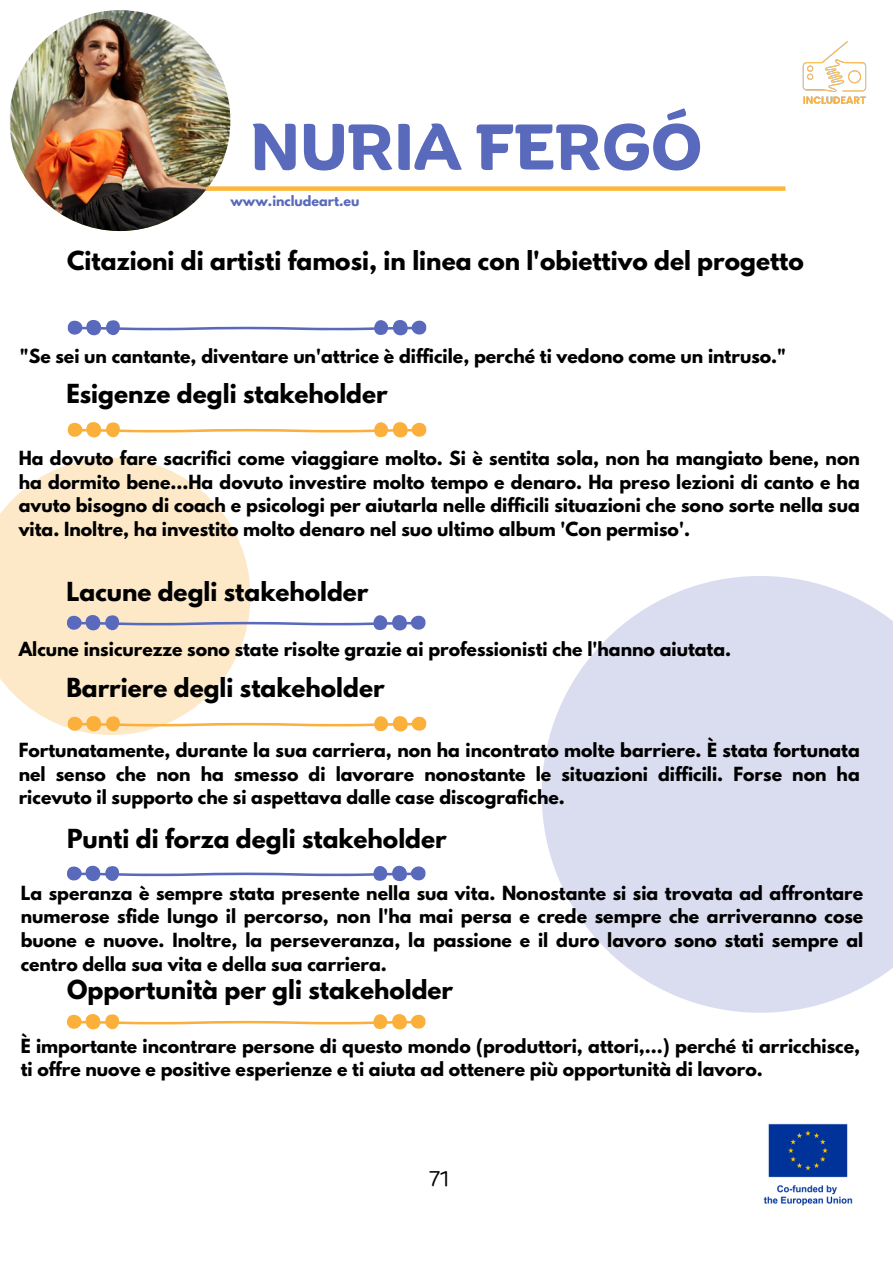
<style>
.page{position:relative;width:893px;height:1264px;background:#fff}
.page>*{position:absolute;margin:0;border:0;box-sizing:border-box;transform-origin:0 0}
.t1{font:700 62.55px "Binate Display";color:#596abc}
.t2{font:700 23.25px "League Spartan";color:#000}
.t3{font:20.7px "Binate Display";color:#000}
.t4{font:700 17.25px/23.7px "League Spartan";color:#000;text-align:justify}
.t5{font:700 12.75px "League Spartan";color:#596abc}
</style>
<div class="page">
<div style="left:89px;top:186px;width:696px;height:5px;background:#fbb83c"></div>
<svg style="left:542px;top:576px;width:350px;height:436px;fill:#d9ddef"></svg>
<svg style="left:0;top:457px;width:250px;height:278px;fill:#fde9c8"></svg>
<img style="left:802px;top:41px;width:65px;height:63px">
<svg style="left:67px;top:320px;width:359px;height:16px"></svg>
<svg style="left:67px;top:613px;width:359px;height:18px"></svg>
<svg style="left:67px;top:422px;width:359px;height:16px"></svg>
<svg style="left:67px;top:714px;width:359px;height:18px"></svg>
<svg style="left:67px;top:865px;width:359px;height:17px"></svg>
<img style="left:9px;top:10px;width:221px;height:221px;border-radius:50%">
<img style="left:763px;top:1123px;width:90px;height:83px">
<svg style="left:67px;top:1014px;width:359px;height:16px"></svg>
<p class="t1" style="left:250px;top:88px;width:453px">NURIA FERGÓ</p>
<p class="t5" style="left:230px;top:194px;width:131px">www.includeart.eu</p>
<p class="t2" style="left:67px;top:249px;width:738px">Citazioni di artisti famosi, in linea con l'obiettivo del progetto</p>
<p class="t4" style="left:20px;top:346px;width:767px">"Se sei un cantante, diventare un'attrice è difficile, perché ti vedono come un intruso."</p>
<p class="t2" style="left:66px;top:382px;width:323px">Esigenze degli stakeholder</p>
<p class="t4" style="left:19px;top:448px;width:842px">Ha dovuto fare sacrifici come viaggiare molto. Si è sentita sola, non ha mangiato bene, non ha dormito bene...Ha dovuto investire molto tempo e denaro. Ha preso lezioni di canto e ha avuto bisogno di coach e psicologi per aiutarla nelle difficili situazioni che sono sorte nella sua vita. Inoltre, ha investito molto denaro nel suo ultimo album 'Con permiso'.</p>
<p class="t2" style="left:66px;top:579px;width:303px">Lacune degli stakeholder</p>
<p class="t4" style="left:19px;top:639px;width:714px">Alcune insicurezze sono state risolte grazie ai professionisti che l'hanno aiutata.</p>
<p class="t2" style="left:66px;top:676px;width:320px">Barriere degli stakeholder</p>
<p class="t4" style="left:19px;top:740px;width:842px">Fortunatamente, durante la sua carriera, non ha incontrato molte barriere. È stata fortunata nel senso che non ha smesso di lavorare nonostante le situazioni difficili. Forse non ha ricevuto il supporto che si aspettava dalle case discografiche.</p>
<p class="t2" style="left:67px;top:826px;width:381px">Punti di forza degli stakeholder</p>
<p class="t4" style="left:21px;top:883px;width:844px">La speranza è sempre stata presente nella sua vita. Nonostante si sia trovata ad affrontare numerose sfide lungo il percorso, non l'ha mai persa e crede sempre che arriveranno cose buone e nuove. Inoltre, la perseveranza, la passione e il duro lavoro sono stati sempre al centro della sua vita e della sua carriera.</p>
<p class="t2" style="left:67px;top:978px;width:387px">Opportunità per gli stakeholder</p>
<p class="t4" style="left:21px;top:1035px;width:840px">È importante incontrare persone di questo mondo (produttori, attori,...) perché ti arricchisce, ti offre nuove e positive esperienze e ti aiuta ad ottenere più opportunità di lavoro.</p>
<p class="t3" style="left:429px;top:1158px;width:22px">71</p>
</div>
